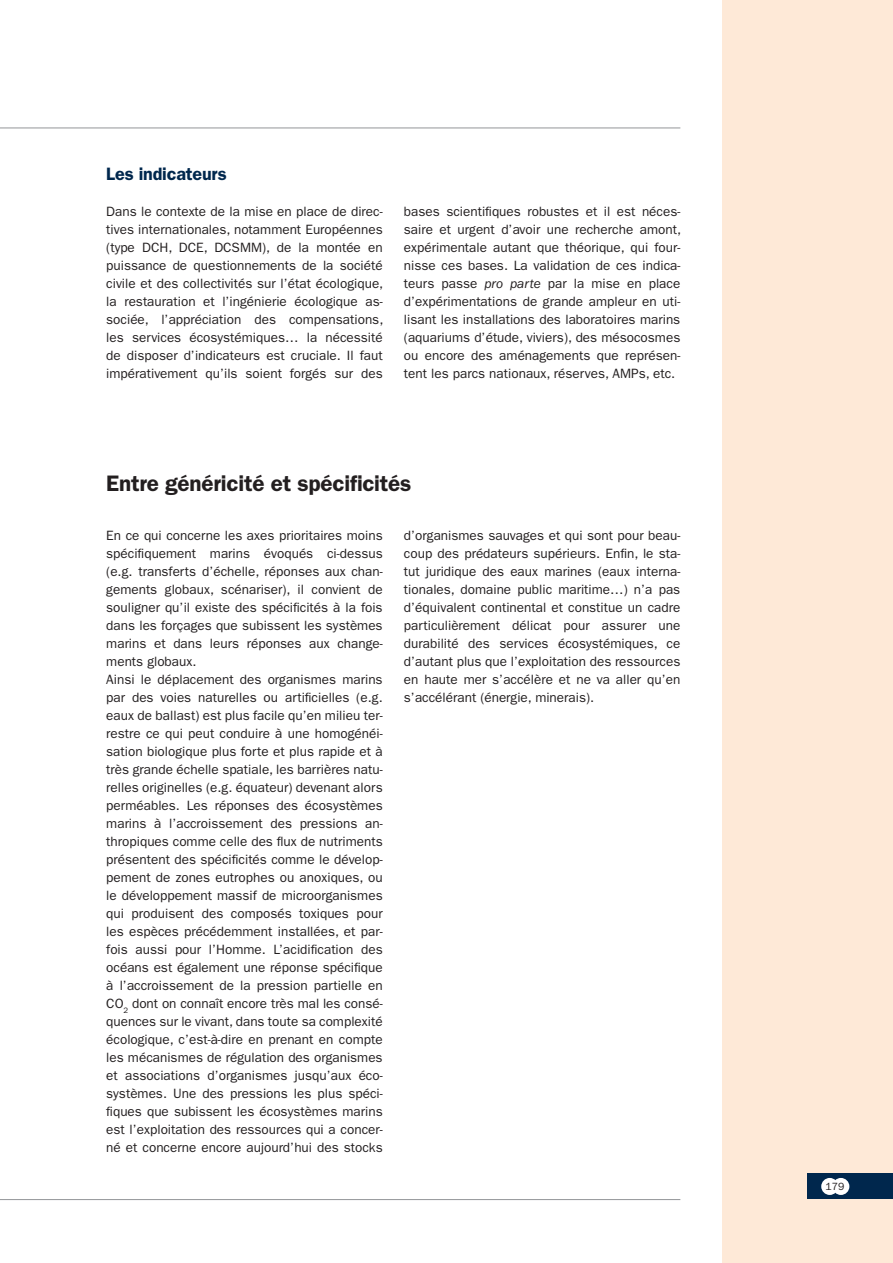
<style>
.page{position:relative;width:893px;height:1263px;background:#fff}
.page>*{position:absolute;margin:0;border:0;box-sizing:border-box;transform-origin:0 0}
.t1{font:600 22.5px "Franklin Gothic";letter-spacing:-.01em;color:#231f20}
.t2{font:600 18px "Franklin Gothic";letter-spacing:-.01em;color:#00274d}
.t3{font:13.5px/18px "Franklin Gothic";color:#231f20;text-align:justify}
.t4{font:10.5px "Franklin Gothic";color:#231f20}
.s1{font-style:italic}
</style>
<div class="page">
<div style="left:723px;top:0;width:170px;height:1263px;background:#fee9d7"></div>
<hr style="left:0;top:128px;width:680px;height:1px;background:#939598">
<hr style="left:0;top:1199px;width:680px;height:1px;background:#939598">
<div style="left:808px;top:1174px;width:85px;height:25px;background:#00274d"></div>
<div style="left:832px;top:1178px;width:17px;height:17px;background:#fff;border-radius:50%"></div>
<div style="left:821px;top:1178px;width:17px;height:17px;background:#fff;border-radius:50%"></div>
<p class="t2" style="left:106px;top:163px;width:122px">Les indicateurs</p>
<p class="t3" style="left:106px;top:203px;width:278px">Dans le contexte de la mise en place de direc&shy;tives internationales, notamment Européennes (type DC H, DCE</p>
<p class="t3" style="left:106px;top:239px;width:279px;text-indent:156px">), de la montée en puissance de questionnements de la société civile et des collectivités sur l’état écologique, la restauration et l’ingénierie écologique as&shy;sociée, l’appréciation des compensations, les services écosystémiques… la nécessité de disposer d’indicateurs est cruciale. I l faut impérativement qu’ils soient forgés sur des</p>
<p class="t3" style="left:204px;top:239px;width:21px">, DCSMM</p>
<p class="t3" style="left:404px;top:202px;width:279px">bases scientifiques robustes et il est néces&shy;saire et urgent d’avoir une recherche amont, expérimentale autant que théorique, qui four&shy;nisse ces bases. La validation de ces indica&shy;teurs passe <span class="s1">pro parte</span> par la mise en place d’expérimentations de grande ampleur en uti&shy;lisant les installations des laboratoires marins (aquariums d’étude, viviers), des mésocosmes ou encore des aménagements que représen&shy;tent les parcs nationaux, réserves, AMPs, etc.</p>
<p class="t1" style="left:106px;top:470px;width:307px">Entre généricité et spécificités</p>
<p class="t3" style="left:106px;top:527px;width:278px;text-align:left">En ce qui concerne les axes prioritaires moins spécifiquement marins évoqués ci-dessus (e.g. transferts d’échelle, réponses aux chan&shy;gements globaux, scénariser), il convient de souligner qu’il existe des spécificités à la fois dans les forçages que subissent les systèmes marins et dans leurs réponses aux change&shy;ments globaux.<br>Ainsi le déplacement des organismes marins par des voies naturelles ou artificielles (e.g. eaux de ballast) est plus facile qu’en milieu ter&shy;restre ce qui peut conduire à une homogénéi&shy;sation biologique plus forte et plus rapide et à très grande échelle spatiale, les barrières natu&shy;relles originelles (e.g. équateur) devenant alors perméables. Les réponses des écosystèmes marins à l’accroissement des pressions an&shy;thropiques comme celle des flux de nutriments présentent des spécificités comme le dévelop&shy;pement de zones eutrophes ou anoxiques, ou le développement massif de microorganismes qui produisent des composés toxiques pour les espèces précédemment installées, et par&shy;fois aussi pour l’Homme. L’acidification des océans est également une réponse spécifique à l’accroissement de la pression partielle en CO<sub>2</sub> dont on connaît encore très mal les consé&shy;quences sur le vivant, dans toute sa complexité écologique, c’est-à-dire en prenant en compte les mécanismes de régulation des organismes et associations d’organismes jusqu’aux éco&shy;systèmes. U ne des pressions les plus spéci&shy;fiques que subissent les écosystèmes marins est l’exploitation des ressources qui a concer&shy;né et concerne encore aujourd’hui des stocks</p>
<p class="t3" style="left:404px;top:526px;width:278px">d’organismes sauvages et qui sont pour beau&shy;coup des prédateurs supérieurs. Enfin, le sta&shy;tut juridique des eaux marines (eaux interna&shy;tionales, domaine public maritime…) n’a pas d’équivalent continental et constitue un cadre particulièrement délicat pour assurer une durabilité des services écosystémiques, ce d’autant plus que l’exploitation des ressources en haute mer s’accélère et ne va aller qu’en s’accélérant (énergie, minerais).</p>
<p class="t4" style="left:826px;top:1180px;width:20px">179</p>
</div>
